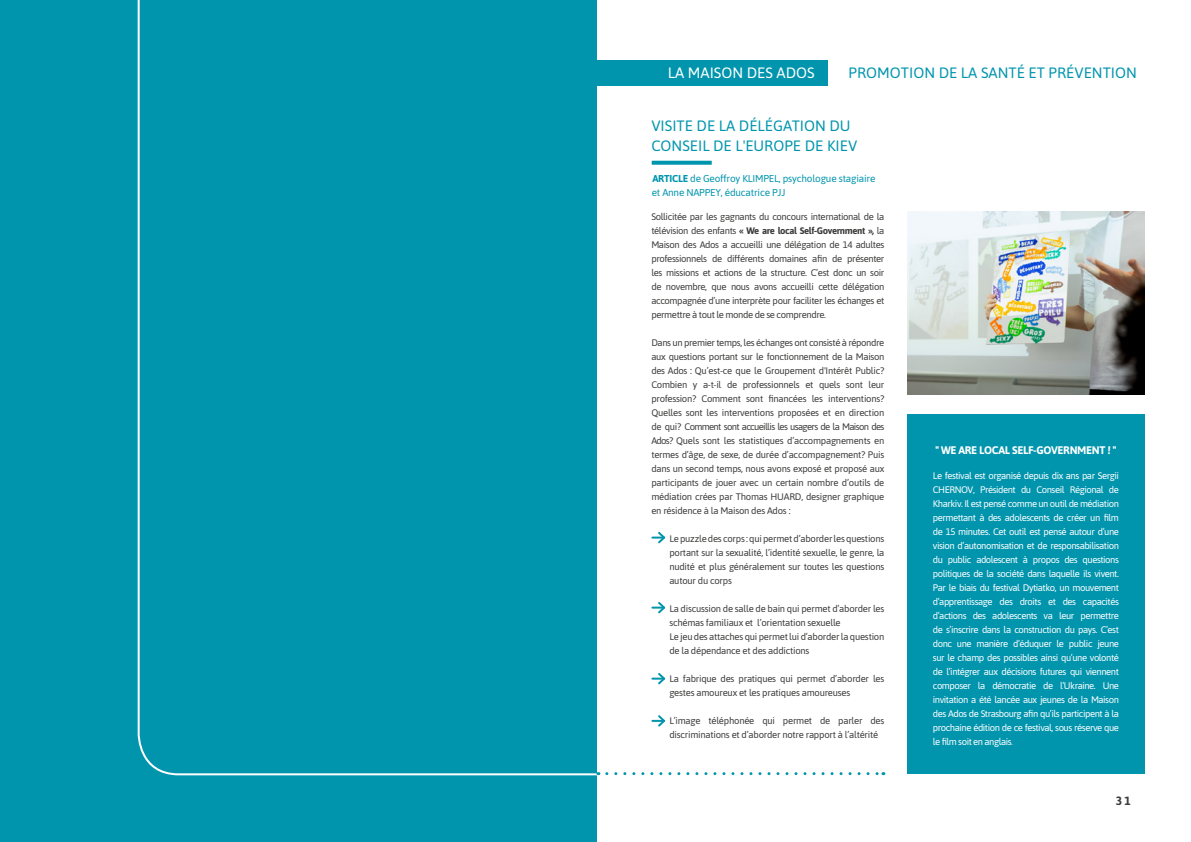
<style>
.page{position:relative;width:1191px;height:842px;background:#fff}
.page>*{position:absolute;margin:0;border:0;box-sizing:border-box;transform-origin:0 0}
.t1{font:15px/20px "Asap";color:#0095ad}
.t2{font:15px "Asap";color:#fff}
.t3{font:700 12px "Asap";color:#3c3c3b}
.t4{font:700 11px "Asap";letter-spacing:-.03em;color:#fff}
.t5{font:10px/14.1px "Asap";letter-spacing:-.02em;color:#0095ad}
.t6{font:9.5px/14px "Asap";letter-spacing:-.025em;color:#3c3c3b;text-align:justify}
.t7{font:9.5px/14px "Asap";letter-spacing:-.05em;color:#fff;text-align:justify}
.s1{font-weight:700}
.s2{font-size:7px}
</style>
<div class="page">
<div style="left:0;top:0;width:596px;height:842px;background:#0095ad"></div>
<svg style="left:137px;top:0;width:489px;height:776px"></svg>
<div style="left:596px;top:60px;width:231px;height:25px;background:#0095ad"></div>
<svg style="left:607px;top:772px;width:277px;height:3px"></svg>
<svg style="left:651px;top:161px;width:60px;height:4px"></svg>
<svg style="left:652px;top:532px;width:14px;height:12px"></svg>
<svg style="left:652px;top:602px;width:14px;height:12px"></svg>
<svg style="left:652px;top:673px;width:14px;height:12px"></svg>
<svg style="left:652px;top:715px;width:14px;height:12px"></svg>
<div style="left:907px;top:414px;width:237px;height:360px;background:#0095ad"></div>
<img style="left:907px;top:212px;width:237px;height:183px">
<h1 class="t1" style="left:848px;top:62px;width:290px">PROMOTION DE LA SANTÉ ET PRÉVENTION</h1>
<h1 class="t2" style="left:668px;top:62px;width:148px">LA MAISON DES ADOS</h1>
<h1 class="t1" style="left:651px;top:115px;width:207px">VISITE DE LA DÉLÉGATION DU<br>CONSEIL DE L'EUROPE DE KIEV</h1>
<p class="t5" style="left:651px;top:171px;width:225px"><span class="s1">ARTICLE</span> de Geoffroy KLIMPEL, psychologue stagiaire et Anne NAPPEY, éducatrice PJJ</p>
<p class="t6" style="left:651px;top:209px;width:234px">Sollicitée par les gagnants du concours international de la télévision des enfants <span class="s1">« We are local Self-Government »,</span> la Maison des Ados a accueilli une délégation de 14 adultes professionnels de différents domaines afin de présenter les missions et actions de la structure. C’est donc un soir de novembre, que nous avons accueilli cette délégation accompagnée d’une interprète pour faciliter les échanges et permettre à tout le monde de se comprendre.</p>
<p class="t6" style="left:651px;top:335px;width:234px">Dans un premier temps, les échanges ont consisté à répondre aux questions portant sur le fonctionnement de la Maison des Ados : Qu’est-ce que le Groupement d'Intérêt Public?<br>Combien y a-t-il de professionnels et quels sont leur profession? Comment sont financées les interventions?<br>Quelles sont les interventions proposées et en direction de qui? Comment sont accueillis les usagers de la Maison des Ados? Quels sont les statistiques d’accompagnements en termes d’âge, de sexe, de durée d’accompagnement? Puis dans un second temps, nous avons exposé et proposé aux participants de jouer avec un certain nombre d’outils de médiation crées par Thomas HUARD, designer graphique en résidence à la Maison des Ados :</p>
<p class="t6" style="left:669px;top:531px;width:216px">Le puzzle des corps : qui permet d’aborder les questions portant sur la sexualité, l’identité sexuelle, le genre, la nudité et plus généralement sur toutes les questions autour du corps</p>
<p class="t6" style="left:669px;top:601px;width:216px;text-align:left">La discussion de salle de bain qui permet d’aborder les schémas familiaux et l’orientation sexuelle<br>Le jeu des attaches qui permet lui d’aborder la question de la dépendance et des addictions</p>
<p class="t6" style="left:669px;top:671px;width:216px">La fabrique des pratiques qui permet d’aborder les gestes amoureux et les pratiques amoureuses</p>
<p class="t6" style="left:669px;top:713px;width:216px">L’image téléphonée qui permet de parler des discriminations et d’aborder notre rapport à l’altérité</p>
<p class="t4" style="left:935px;top:442px;width:182px">" WE ARE LOCAL SELF-GOVERNMENT ! "</p>
<p class="t7" style="left:933px;top:468px;width:188px">Le festival est organisé depuis dix ans par Sergii CHERNOV, Président du Conseil Régional de Kharkiv. Il est pensé comme un outil de médiation permettant à des adolescents de créer un film de 15 minutes. Cet outil est pensé autour d’une vision d’autonomisation et de responsabilisation du public adolescent à propos des questions politiques de la société dans laquelle ils vivent.<br>Par le biais du festival Dytiatko, un mouvement d’apprentissage des droits et des capacités d’actions des adolescents va leur permettre de s’inscrire dans la construction du pays. C’est donc une manière d’éduquer le public jeune sur le champ des possibles ainsi qu’une volonté de l’intégrer aux décisions futures qui viennent composer la démocratie de l’Ukraine. Une invitation a été lancée aux jeunes de la Maison des Ados de Strasbourg afin qu’ils participent à la prochaine édition de ce festival, sous réserve que le film soit en anglais<span class="s2">.</span></p>
<p class="t3" style="left:1115px;top:792px;width:17px">31</p>
</div>
